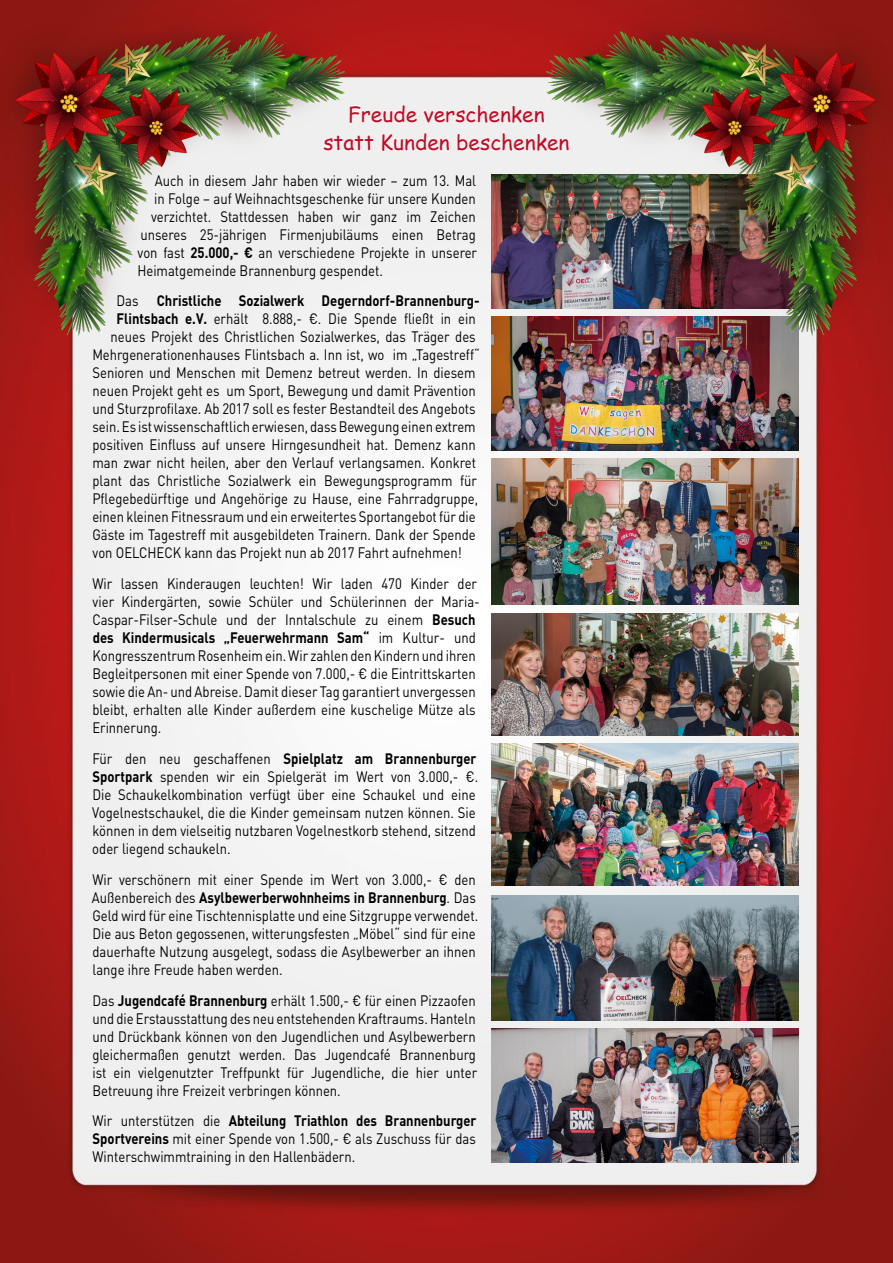
<style>
.page{position:relative;width:893px;height:1263px;background:#fff}
.page>*{position:absolute;margin:0;border:0;box-sizing:border-box;transform-origin:0 0}
.t1{font:21px/28.5px "Comic Sans MS";color:#be0e27;text-align:center}
.t2{font:15px/18px "DIN Pro";color:#000;scale:.87 1}
.t3{font:700 15px "DIN Pro";color:#000;scale:.87 1}
.s1{font-weight:700}
.s2{font-weight:400}
</style>
<div class="page">
<img style="left:0;top:0;width:893px;height:1263px">
<img style="left:0;top:2px;width:345px;height:336px">
<img style="left:492px;top:174px;width:54px;height:134px">
<img style="left:492px;top:317px;width:307px;height:134px">
<svg style="left:349px;top:104px;width:196px;height:20px"></svg>
<svg style="left:323px;top:135px;width:51px;height:17px"></svg>
<svg style="left:382px;top:133px;width:68px;height:19px"></svg>
<svg style="left:457px;top:133px;width:89px;height:19px"></svg>
<img style="left:492px;top:459px;width:307px;height:146px">
<img style="left:492px;top:613px;width:307px;height:122px">
<img style="left:492px;top:743px;width:307px;height:143px">
<img style="left:492px;top:895px;width:307px;height:125px">
<img style="left:492px;top:1028px;width:307px;height:134px">
<img style="left:546px;top:2px;width:347px;height:336px">
<h1 class="t1" style="left:323px;top:99px;width:248px">Freude verschenken statt Kunden beschenken</h1>
<p class="t2" style="left:155px;top:171px;width:371px">Auch in diesem Jahr haben wir wieder – zum 13. Mal</p>
<p class="t2" style="left:154px;top:189px;width:371px">in Folge – auf Weihnachtsgeschenke für unsere Kunden</p>
<p class="t2" style="left:151px;top:207px;width:375px">verzichtet. Stattdessen haben wir ganz im Zeichen</p>
<p class="t2" style="left:140px;top:225px;width:387px">unseres 25-jährigen Firmenjubiläums einen Betrag</p>
<p class="t2" style="left:138px;top:243px;width:392px">von fast <span class="s1">25.000,- €</span> an verschiedene Projekte in unserer</p>
<p class="t2" style="left:137px;top:261px;width:284px">Heimatgemeinde Brannenburg gespendet.</p>
<p class="t3" style="left:116px;top:291px;width:419px"><span class="s2">Das</span> Christliche Sozialwerk Degerndorf-Brannenburg-</p>
<p class="t2" style="left:117px;top:309px;width:414px"><span class="s1">Flintsbach e.V.</span> erhält 8.888,- €. Die Spende fließt in ein</p>
<p class="t2" style="left:110px;top:327px;width:421px">neues Projekt des Christlichen Sozialwerkes, das Träger des</p>
<p class="t2" style="left:92px;top:345px;width:447px">Mehrgenerationenhauses Flintsbach a. Inn ist, wo im „Tagestreff“</p>
<p class="t2" style="left:92px;top:363px;width:442px">Senioren und Menschen mit Demenz betreut werden. In diesem</p>
<p class="t2" style="left:93px;top:381px;width:442px">neuen Projekt geht es um Sport, Bewegung und damit Prävention</p>
<p class="t2" style="left:92px;top:399px;width:442px">und Sturzprofilaxe. Ab 2017 soll es fester Bestandteil des Angebots</p>
<p class="t2" style="left:92px;top:417px;width:442px">sein. Es ist wissenschaftlich erwiesen, dass Bewegung einen extrem</p>
<p class="t2" style="left:93px;top:435px;width:442px">positiven Einfluss auf unsere Hirngesundheit hat. Demenz kann</p>
<p class="t2" style="left:93px;top:453px;width:442px">man zwar nicht heilen, aber den Verlauf verlangsamen. Konkret</p>
<p class="t2" style="left:93px;top:471px;width:444px">plant das Christliche Sozialwerk ein Bewegungsprogramm für</p>
<p class="t2" style="left:92px;top:489px;width:445px">Pflegebedürftige und Angehörige zu Hause, eine Fahrradgruppe,</p>
<p class="t2" style="left:92px;top:507px;width:442px">einen kleinen Fitnessraum und ein erweitertes Sportangebot für die</p>
<p class="t2" style="left:92px;top:525px;width:442px">Gäste im Tagestreff mit ausgebildeten Trainern. Dank der Spende</p>
<p class="t2" style="left:93px;top:543px;width:426px">von OELCHECK kann das Projekt nun ab 2017 Fahrt aufnehmen!</p>
<p class="t2" style="left:92px;top:574px;width:447px">Wir lassen Kinderaugen leuchten! Wir laden 470 Kinder der vier Kindergärten, sowie Schüler und Schülerinnen der Maria-Caspar-Filser-Schule und der Inntalschule zu einem <span class="s1">Besuch des Kindermusicals „Feuerwehrmann Sam“</span> im Kultur- und Kongresszentrum Rosenheim ein. Wir zahlen den Kindern und ihren Begleitpersonen mit einer Spende von 7.000,- € die Eintrittskarten sowie die An- und Abreise. Damit dieser Tag garantiert unvergessen bleibt, erhalten alle Kinder außerdem eine kuschelige Mütze als Erinnerung.</p>
<p class="t2" style="left:92px;top:749px;width:445px">Für den neu geschaffenen <span class="s1">Spielplatz am Brannenburger Sportpark</span> spenden wir ein Spielgerät im Wert von 3.000,- €.<br>Die Schaukelkombination verfügt über eine Schaukel und eine Vogelnestschaukel, die die Kinder gemeinsam nutzen können. Sie können in dem vielseitig nutzbaren Vogelnestkorb stehend, sitzend oder liegend schaukeln.</p>
<p class="t2" style="left:92px;top:870px;width:446px">Wir verschönern mit einer Spende im Wert von 3.000,- € den Außenbereich des <span class="s1">Asylbewerberwohnheims in Brannenburg</span>. Das Geld wird für eine Tischtennisplatte und eine Sitzgruppe verwendet.<br>Die aus Beton gegossenen, witterungsfesten „Möbel“ sind für eine dauerhafte Nutzung ausgelegt, sodass die Asylbewerber an ihnen lange ihre Freude haben werden.</p>
<p class="t2" style="left:92px;top:990px;width:444px;text-align:justify">Das <span class="s1">Jugendcafé Brannenburg</span> erhält 1.500,- € für einen Pizzaofen und die Erstausstattung des neu entstehenden Kraftraums. Hanteln und Drückbank können von den Jugendlichen und Asylbewerbern gleichermaßen genutzt werden. Das Jugendcafé Brannenburg ist ein vielgenutzter Treffpunkt für Jugendliche, die hier unter Betreuung ihre Freizeit verbringen können.</p>
<p class="t2" style="left:92px;top:1111px;width:443px;text-align:justify">Wir unterstützen die <span class="s1">Abteilung Triathlon des Brannenburger Sportvereins</span> mit einer Spende von 1.500,- € als Zuschuss für das Winterschwimmtraining in den Hallenbädern.</p>
</div>
